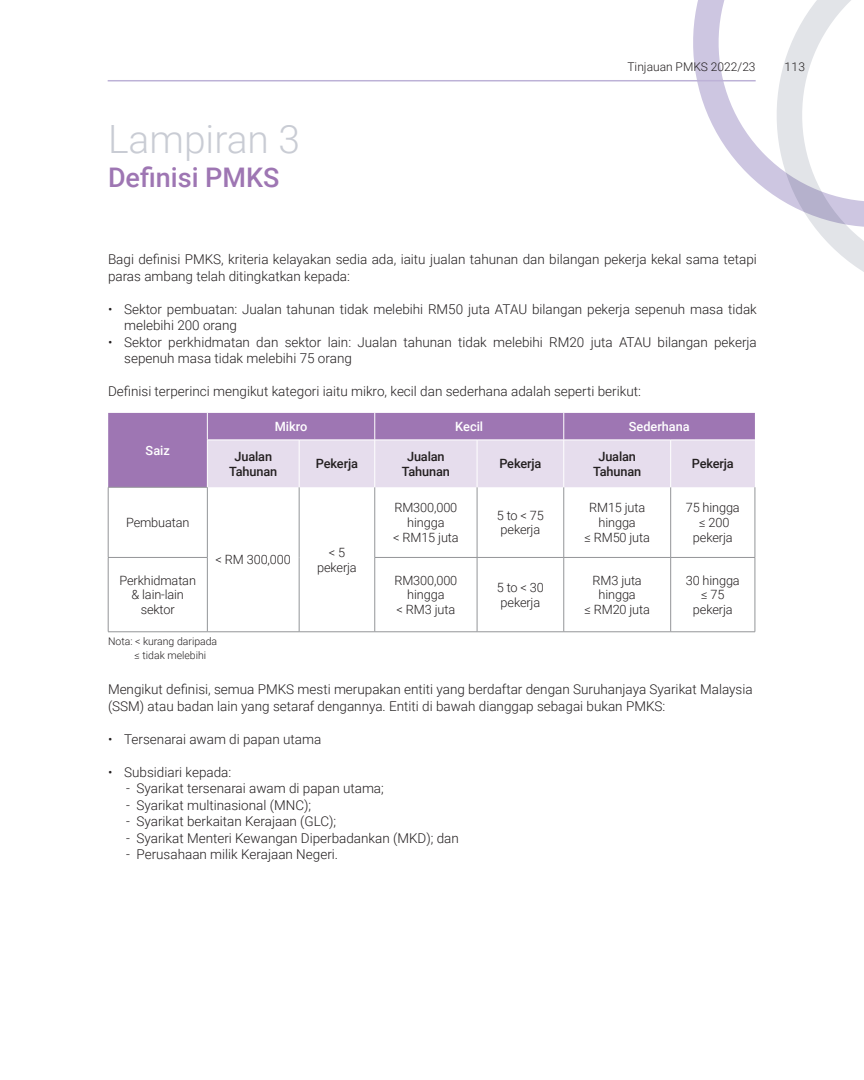
<style>
.page{position:relative;width:864px;height:1080px;background:#fff}
.page>*{position:absolute;margin:0;border:0;box-sizing:border-box;transform-origin:0 0}
.t1{font:300 39px "Roboto";color:#c9ccd4}
.t2{font:500 27px "Roboto";color:#9e76b3}
.t3{font:300 13.5px/16.5px "Roboto";color:#231f20}
.List_Paragraph{font:300 12.75px/14.7px "Roboto";letter-spacing:-.01em;color:#231f20;text-align:center}
.List_Paragraph-2{font:500 12.75px "Roboto";letter-spacing:-.01em;color:#231f20}
.List_Paragraph-3{font:500 12.75px "Roboto";color:#fff}
.t4{font:300 12px "Roboto";color:#231f20}
.t5{font:300 10.5px "Roboto";color:#231f20}
</style>
<div class="page">
<svg style="left:689px;top:0;width:84px;height:195px"></svg>
<svg style="left:773px;top:0;width:91px;height:272px"></svg>
<hr style="left:108px;top:80px;width:648px;height:1px;background:#bdb2d7">
<div style="left:108px;top:413px;width:99px;height:74px;background:#9e76b3"></div>
<hr style="left:108px;top:487px;width:1px;height:70px;background:#939598">
<hr style="left:207px;top:487px;width:1px;height:70px;background:#939598">
<hr style="left:299px;top:487px;width:1px;height:70px;background:#939598">
<hr style="left:299px;top:557px;width:1px;height:75px;background:#939598">
<hr style="left:375px;top:487px;width:1px;height:70px;background:#939598">
<hr style="left:477px;top:487px;width:1px;height:70px;background:#939598">
<hr style="left:564px;top:487px;width:1px;height:70px;background:#939598">
<hr style="left:670px;top:487px;width:1px;height:70px;background:#939598">
<hr style="left:108px;top:557px;width:100px;height:1px;background:#939598">
<hr style="left:108px;top:558px;width:1px;height:74px;background:#939598">
<hr style="left:207px;top:558px;width:1px;height:74px;background:#939598">
<hr style="left:108px;top:632px;width:99px;height:1px;background:#939598">
<hr style="left:375px;top:557px;width:102px;height:1px;background:#939598">
<hr style="left:375px;top:558px;width:1px;height:74px;background:#939598">
<hr style="left:477px;top:557px;width:87px;height:1px;background:#939598">
<hr style="left:477px;top:558px;width:1px;height:74px;background:#939598">
<hr style="left:564px;top:557px;width:107px;height:1px;background:#939598">
<hr style="left:564px;top:558px;width:1px;height:74px;background:#939598">
<hr style="left:671px;top:557px;width:84px;height:1px;background:#939598">
<hr style="left:670px;top:558px;width:1px;height:74px;background:#939598">
<hr style="left:108px;top:487px;width:100px;height:1px;background:#939598">
<svg style="left:207px;top:413px;width:548px;height:74px;background:#ccb9d8"></svg>
<hr style="left:207px;top:440px;width:1px;height:47px;background:#fff">
<hr style="left:375px;top:632px;width:102px;height:1px;background:#939598">
<hr style="left:477px;top:632px;width:87px;height:1px;background:#939598">
<hr style="left:564px;top:632px;width:107px;height:1px;background:#939598">
<hr style="left:671px;top:632px;width:84px;height:1px;background:#939598">
<hr style="left:207px;top:632px;width:92px;height:1px;background:#939598">
<hr style="left:299px;top:632px;width:76px;height:1px;background:#939598">
<hr style="left:755px;top:487px;width:1px;height:70px;background:#939598">
<hr style="left:755px;top:558px;width:1px;height:74px;background:#939598">
<hr style="left:299px;top:440px;width:1px;height:47px;background:#fff">
<hr style="left:375px;top:440px;width:1px;height:47px;background:#fff">
<hr style="left:477px;top:440px;width:1px;height:47px;background:#fff">
<hr style="left:564px;top:440px;width:1px;height:47px;background:#fff">
<hr style="left:670px;top:440px;width:1px;height:47px;background:#fff">
<h1 class="t1" style="left:108px;top:112px;width:194px">Lampiran 3</h1>
<p class="t2" style="left:108px;top:159px;width:173px">Definisi PMKS</p>
<p class="t4" style="left:627px;top:59px;width:130px">Tinjauan PMKS 2022/23</p>
<p class="t4" style="left:784px;top:59px;width:22px">113</p>
<p class="t3" style="left:108px;top:251px;width:650px">Bagi definisi PMKS, kriteria kelayakan sedia ada, iaitu jualan tahunan dan bilangan pekerja kekal sama tetapi paras ambang telah ditingkatkan kepada:</p>
<p class="t3" style="left:124px;top:300px;width:634px;text-indent:-16px">• Sektor pembuatan: Jualan tahunan tidak melebihi RM50 juta ATAU bilangan pekerja sepenuh masa tidak melebihi 200 orang</p>
<p class="t3" style="left:124px;top:333px;width:634px;text-indent:-16px">• Sektor perkhidmatan dan sektor lain: Jualan tahunan tidak melebihi RM20 juta ATAU bilangan pekerja sepenuh masa tidak melebihi 75 orang</p>
<p class="t3" style="left:108px;top:383px;width:535px">Definisi terperinci mengikut kategori iaitu mikro, kecil dan sederhana adalah seperti berikut:</p>
<p class="List_Paragraph-3" style="left:146px;top:441px;width:26px">Saiz</p>
<p class="List_Paragraph" style="left:126px;top:515px;width:65px">Pembuatan</p>
<p class="List_Paragraph" style="left:120px;top:572px;width:78px">Perkhidmatan</p>
<p class="List_Paragraph" style="left:132px;top:587px;width:54px">&amp; lain-lain</p>
<p class="List_Paragraph" style="left:141px;top:602px;width:36px">sektor</p>
<p class="List_Paragraph-3" style="left:275px;top:418px;width:34px">Mikro</p>
<p class="List_Paragraph-3" style="left:455px;top:418px;width:29px">Kecil</p>
<p class="List_Paragraph-3" style="left:629px;top:418px;width:63px">Sederhana</p>
<p class="List_Paragraph-2" style="left:234px;top:448px;width:39px">Jualan</p>
<p class="List_Paragraph-2" style="left:229px;top:462px;width:50px">Tahunan</p>
<p class="List_Paragraph-2" style="left:316px;top:455px;width:44px">Pekerja</p>
<p class="List_Paragraph" style="left:216px;top:552px;width:77px">&lt; RM 300,000</p>
<p class="List_Paragraph" style="left:329px;top:545px;width:18px">&lt; 5</p>
<p class="List_Paragraph" style="left:317px;top:559px;width:41px">pekerja</p>
<p class="List_Paragraph-2" style="left:407px;top:448px;width:39px">Jualan</p>
<p class="List_Paragraph-2" style="left:402px;top:462px;width:50px">Tahunan</p>
<p class="List_Paragraph-2" style="left:499px;top:455px;width:44px">Pekerja</p>
<p class="List_Paragraph" style="left:394px;top:500px;width:64px">RM300,000</p>
<p class="List_Paragraph" style="left:407px;top:515px;width:39px">hingga</p>
<p class="List_Paragraph" style="left:393px;top:529px;width:67px">&lt; RM15 juta</p>
<p class="List_Paragraph" style="left:394px;top:572px;width:64px">RM300,000</p>
<p class="List_Paragraph" style="left:407px;top:587px;width:39px">hingga</p>
<p class="List_Paragraph" style="left:397px;top:602px;width:60px">&lt; RM3 juta</p>
<p class="List_Paragraph" style="left:497px;top:507px;width:49px">5 to &lt; 75</p>
<p class="List_Paragraph" style="left:501px;top:522px;width:41px">pekerja</p>
<p class="List_Paragraph" style="left:497px;top:580px;width:49px">5 to &lt; 30</p>
<p class="List_Paragraph" style="left:501px;top:594px;width:41px">pekerja</p>
<p class="List_Paragraph-2" style="left:598px;top:448px;width:39px">Jualan</p>
<p class="List_Paragraph-2" style="left:593px;top:462px;width:50px">Tahunan</p>
<p class="List_Paragraph-2" style="left:692px;top:455px;width:44px">Pekerja</p>
<p class="List_Paragraph" style="left:589px;top:500px;width:58px">RM15 juta</p>
<p class="List_Paragraph" style="left:599px;top:515px;width:39px">hingga</p>
<p class="List_Paragraph" style="left:584px;top:529px;width:67px">≤ RM50 juta</p>
<p class="List_Paragraph" style="left:593px;top:572px;width:51px">RM3 juta</p>
<p class="List_Paragraph" style="left:599px;top:587px;width:39px">hingga</p>
<p class="List_Paragraph" style="left:584px;top:602px;width:67px">≤ RM20 juta</p>
<p class="List_Paragraph" style="left:686px;top:500px;width:56px">75 hingga</p>
<p class="List_Paragraph" style="left:699px;top:515px;width:32px">≤ 200</p>
<p class="List_Paragraph" style="left:693px;top:529px;width:41px">pekerja</p>
<p class="List_Paragraph" style="left:686px;top:572px;width:56px">30 hingga ≤ 75</p>
<p class="List_Paragraph" style="left:693px;top:602px;width:41px">pekerja</p>
<p class="t5" style="left:108px;top:634px;width:111px">Nota: &lt; kurang daripada</p>
<p class="t5" style="left:135px;top:648px;width:73px">≤ tidak melebihi</p>
<p class="t3" style="left:108px;top:681px;width:646px">Mengikut definisi, semua PMKS mesti merupakan entiti yang berdaftar dengan Suruhanjaya Syarikat Malaysia (SSM) atau badan lain yang setaraf dengannya. Entiti di bawah dianggap sebagai bukan PMKS:</p>
<p class="t3" style="left:108px;top:730px;width:215px">• Tersenarai awam di papan utama</p>
<p class="t3" style="left:108px;top:763px;width:125px">• Subsidiari kepada:</p>
<p class="t3" style="left:126px;top:780px;width:259px">- Syarikat tersenarai awam di papan utama;</p>
<p class="t3" style="left:126px;top:796px;width:187px">- Syarikat multinasional (MNC);</p>
<p class="t3" style="left:126px;top:813px;width:212px">- Syarikat berkaitan Kerajaan (GLC);</p>
<p class="t3" style="left:126px;top:829px;width:334px">- Syarikat Menteri Kewangan Diperbadankan (MKD); dan</p>
<p class="t3" style="left:126px;top:846px;width:214px">- Perusahaan milik Kerajaan Negeri.</p>
</div>
